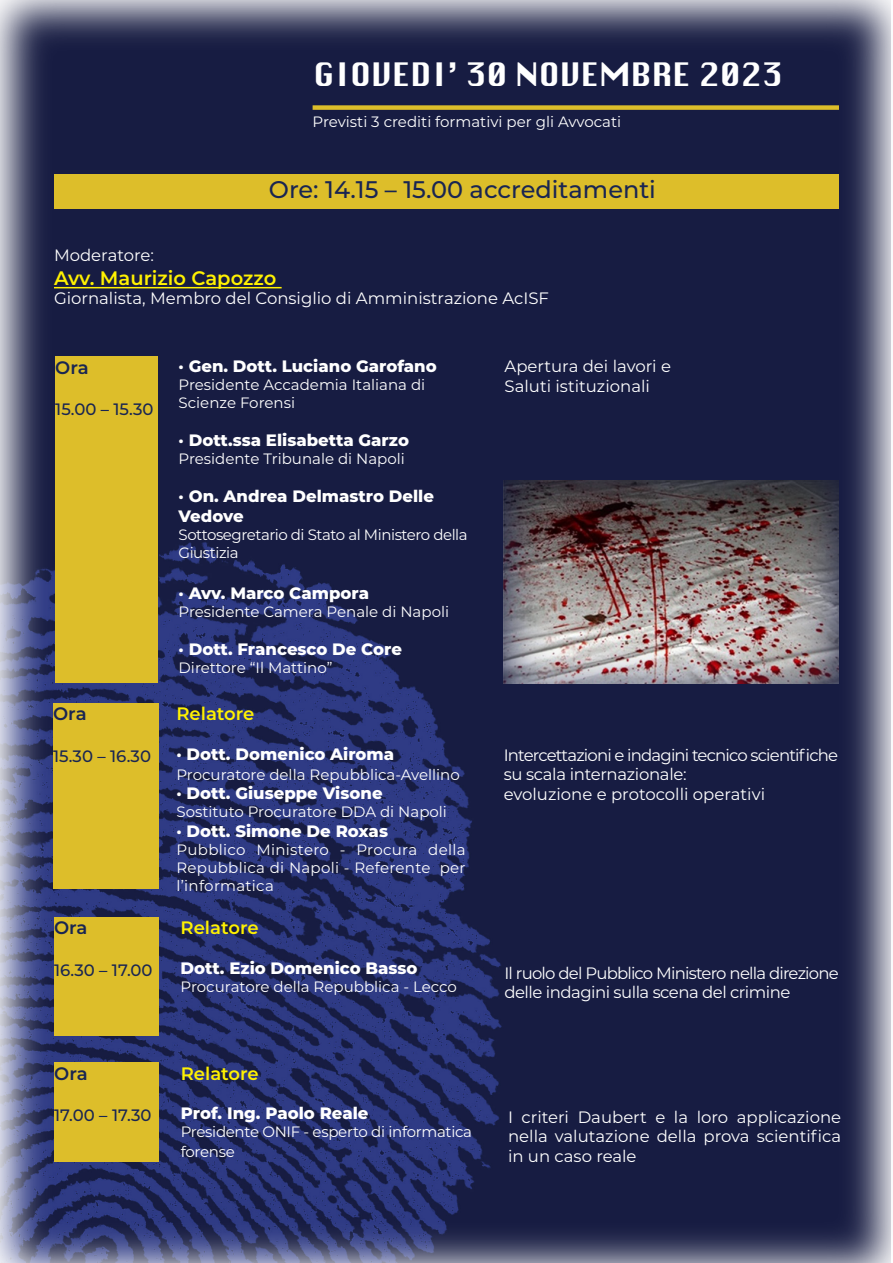
<style>
.page{position:relative;width:893px;height:1263px;background:#fff}
.page>*{position:absolute;margin:0;border:0;box-sizing:border-box;transform-origin:0 0}
.t1{font:31.5px "Krungthep";color:#fff}
.t2{font:500 24px "Montserrat";color:#192552}
.t3{font:600 19.5px "Montserrat";color:#fff101}
.corpo{font:600 18px "Montserrat";color:#fff101}
.t4{font:600 18px "Montserrat";letter-spacing:-.005em;color:#192552}
.corpo-2{font:16.5px/19.8px "Montserrat";letter-spacing:-.01em;color:#fff;text-align:justify}
.corpo-3{font:16.5px/19.8px "Montserrat";letter-spacing:-.05em;color:#fff}
.organizzazione_tempo{font:800 16.5px "Montserrat";color:#fff}
.corpo-4{font:800 16.5px "Montserrat";color:#fff}
.t5{font:500 16.5px "Montserrat";color:#192552}
.corpo-5{font:15px/18px "Montserrat";color:#fff;text-align:justify}
.organizzazione_tempo-2{font:15px "Montserrat";color:#fff}
.organizzazione_tempo-3{font:15px/18px "Montserrat";letter-spacing:-.03em;color:#fff}
.corpo-6{font:15px/19.8px "Montserrat";letter-spacing:-.02em;color:#fff}
</style>
<div class="page">
<img style="left:0;top:0;width:891px;height:1263px">
<div style="left:313px;top:105px;width:526px;height:5px;background:#ddbe2a"></div>
<hr style="left:54px;top:287px;width:228px;height:1px;background:#fff101">
<div style="left:55px;top:356px;width:102px;height:327px;background:#ddbe2a"></div>
<div style="left:54px;top:917px;width:104px;height:118px;background:#ddbe2a"></div>
<div style="left:54px;top:1062px;width:104px;height:100px;background:#ddbe2a"></div>
<div style="left:53px;top:703px;width:105px;height:186px;background:#ddbe2a"></div>
<img style="left:504px;top:481px;width:335px;height:202px">
<div style="left:54px;top:174px;width:785px;height:35px;background:#ddbe2a"></div>
<p class="t1" style="left:313px;top:57px;width:471px">GIOVEDI’ 30 NOVEMBRE 2023</p>
<p class="organizzazione_tempo-2" style="left:313px;top:112px;width:310px">Previsti 3 crediti formativi per gli Avvocati</p>
<p class="t2" style="left:269px;top:172px;width:389px">Ore: 14.15 – 15.00 accreditamenti</p>
<p class="corpo-2" style="left:54px;top:245px;width:102px">Moderatore:</p>
<p class="t3" style="left:54px;top:264px;width:224px">Avv. Maurizio Capozzo</p>
<p class="corpo-2" style="left:54px;top:288px;width:497px">Giornalista, Membro del Consiglio di Amministrazione AcISF</p>
<p class="t4" style="left:55px;top:355px;width:35px">Ora</p>
<p class="t5" style="left:55px;top:398px;width:100px">15.00 – 15.30</p>
<p class="organizzazione_tempo" style="left:179px;top:354px;width:260px">· Gen. Dott. Luciano Garofano</p>
<p class="organizzazione_tempo-2" style="left:179px;top:375px;width:248px">Presidente Accademia Italiana di</p>
<p class="organizzazione_tempo-2" style="left:179px;top:393px;width:118px">Scienze Forensi</p>
<p class="organizzazione_tempo" style="left:179px;top:428px;width:232px">· Dott.ssa Elisabetta Garzo</p>
<p class="organizzazione_tempo-2" style="left:179px;top:448px;width:228px">Presidente Tribunale di Napoli</p>
<p class="organizzazione_tempo" style="left:179px;top:484px;width:257px">· On. Andrea Delmastro Delle</p>
<p class="organizzazione_tempo" style="left:179px;top:504px;width:67px">Vedove</p>
<p class="organizzazione_tempo-3" style="left:179px;top:525px;width:291px">Sottosegretario di Stato al Ministero della<br>Giustizia</p>
<p class="organizzazione_tempo" style="left:179px;top:581px;width:192px">· Avv. Marco Campora</p>
<p class="organizzazione_tempo-2" style="left:179px;top:601px;width:272px">Presidente Camera Penale di Napoli</p>
<p class="organizzazione_tempo" style="left:179px;top:637px;width:225px">· Dott. Francesco De Core</p>
<p class="organizzazione_tempo-2" style="left:179px;top:657px;width:155px">Direttore “Il Mattino”</p>
<p class="t4" style="left:53px;top:701px;width:35px">Ora</p>
<p class="t5" style="left:53px;top:744px;width:99px">15.30 – 16.30</p>
<p class="corpo" style="left:176px;top:701px;width:79px">Relatore</p>
<p class="corpo-4" style="left:176px;top:742px;width:219px">· Dott. Domenico Airoma</p>
<p class="corpo-5" style="left:176px;top:765px;width:285px">Procuratore della Repubblica-Avellino</p>
<p class="corpo-4" style="left:176px;top:781px;width:208px">· Dott. Giuseppe Visone</p>
<p class="corpo-5" style="left:176px;top:802px;width:272px">Sostituto Procuratore DDA di Napoli</p>
<p class="corpo-4" style="left:176px;top:819px;width:213px">· Dott. Simone De Roxas</p>
<p class="corpo-5" style="left:176px;top:840px;width:291px">Pubblico Ministero - Procura della Repubblica di Napoli - Referente per l’informatica</p>
<p class="t4" style="left:54px;top:915px;width:35px">Ora</p>
<p class="t5" style="left:54px;top:958px;width:100px">16.30 – 17.00</p>
<p class="corpo" style="left:181px;top:915px;width:79px">Relatore</p>
<p class="corpo-4" style="left:181px;top:956px;width:238px">Dott. Ezio Domenico Basso</p>
<p class="corpo-5" style="left:181px;top:977px;width:278px">Procuratore della Repubblica - Lecco</p>
<p class="t4" style="left:54px;top:1060px;width:35px">Ora</p>
<p class="t5" style="left:54px;top:1103px;width:99px">17.00 – 17.30</p>
<p class="corpo" style="left:181px;top:1060px;width:79px">Relatore</p>
<p class="corpo-4" style="left:181px;top:1101px;width:189px">Prof. Ing. Paolo Reale</p>
<p class="corpo-6" style="left:181px;top:1121px;width:293px">Presidente ONIF - esperto di informatica forense</p>
<p class="corpo-2" style="left:505px;top:356px;width:168px">Apertura dei lavori e</p>
<p class="corpo-2" style="left:505px;top:376px;width:147px">Saluti istituzionali</p>
<p class="corpo-3" style="left:504px;top:744px;width:336px">Intercettazioni e indagini tecnico scientifiche su scala internazionale:</p>
<p class="corpo-2" style="left:504px;top:784px;width:263px">evoluzione e protocolli operativi</p>
<p class="corpo-3" style="left:504px;top:962px;width:336px">Il ruolo del Pubblico Ministero nella direzione delle indagini sulla scena del crimine</p>
<p class="corpo-2" style="left:508px;top:1106px;width:335px">I criteri Daubert e la loro applicazione nella valutazione della prova scientifica in un caso reale</p>
</div>
